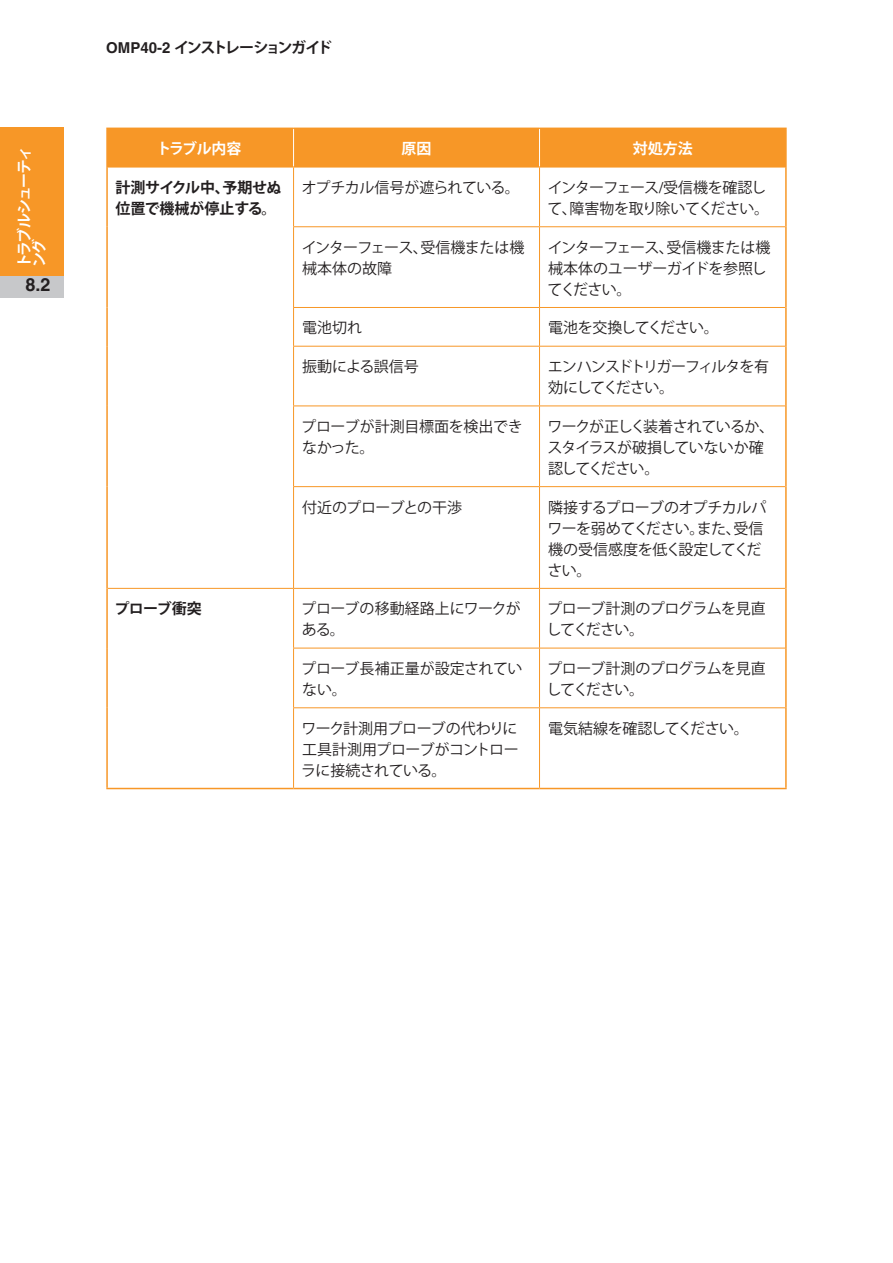
<style>
.page{position:relative;width:893px;height:1263px;background:#fff}
.page>*{position:absolute;margin:0;border:0;box-sizing:border-box;transform-origin:0 0}
.t1{font:700 18px "Helvetica LT Pro";color:#231f20}
.Table_Text_10pt{font:15px/21px "Koz Go Std";letter-spacing:-.03em;color:#231f20}
.Table_Text_10pt-2{font:15px/21px "Koz Go Std";letter-spacing:-.05em;color:#231f20}
.Table_Text_10pt-3{font:15px/21px "Koz Go Std";color:#231f20}
.Table_Text_10pt-4{font:15px/21px "Koz Go Std";letter-spacing:-.065em;color:#231f20}
.Table_Text_10pt_Bold{font:700 15px/21px "Koz Go Std";letter-spacing:-.015em;color:#231f20}
.Table_Text_10pt_Bold-2{font:700 15px "Koz Go Std";letter-spacing:-.14em;color:#231f20}
.Table_Header_Bold_ce{font:700 15px "Koz Go Std";letter-spacing:-.055em;color:#fff}
.Table_Header_Bold_ce-2{font:700 15px/15px "Koz Go Std";letter-spacing:-.13em;color:#fff}
.Table_Text_10pt_Bold-3{font:700 15px "Koz Go Std";letter-spacing:-.05em;color:#231f20}
.s1{font-family:"Helvetica LT Pro"}
</style>
<div class="page">
<div style="left:0;top:128px;width:64px;height:148px;background:#f79727"></div>
<div style="left:0;top:276px;width:64px;height:22px;background:#c7c8ca"></div>
<div style="left:108px;top:129px;width:677px;height:38px;background:#f79727"></div>
<hr style="left:106px;top:788px;width:188px;height:1px;background:#f79727">
<hr style="left:106px;top:129px;width:2px;height:38px;background:#f79727">
<hr style="left:106px;top:128px;width:188px;height:1px;background:#f79727">
<hr style="left:294px;top:128px;width:245px;height:1px;background:#f79727">
<hr style="left:539px;top:128px;width:248px;height:1px;background:#f79727">
<hr style="left:785px;top:129px;width:2px;height:38px;background:#f79727">
<hr style="left:106px;top:167px;width:2px;height:60px;background:#f79727">
<hr style="left:106px;top:227px;width:2px;height:80px;background:#f79727">
<hr style="left:106px;top:307px;width:2px;height:39px;background:#f79727">
<hr style="left:106px;top:346px;width:2px;height:60px;background:#f79727">
<hr style="left:106px;top:406px;width:2px;height:81px;background:#f79727">
<hr style="left:106px;top:487px;width:2px;height:101px;background:#f79727">
<hr style="left:106px;top:588px;width:2px;height:60px;background:#f79727">
<hr style="left:106px;top:648px;width:2px;height:60px;background:#f79727">
<hr style="left:106px;top:708px;width:2px;height:80px;background:#f79727">
<hr style="left:785px;top:167px;width:2px;height:60px;background:#f79727">
<hr style="left:785px;top:227px;width:2px;height:80px;background:#f79727">
<hr style="left:785px;top:307px;width:2px;height:39px;background:#f79727">
<hr style="left:785px;top:346px;width:2px;height:60px;background:#f79727">
<hr style="left:785px;top:406px;width:2px;height:81px;background:#f79727">
<hr style="left:785px;top:487px;width:2px;height:101px;background:#f79727">
<hr style="left:785px;top:588px;width:2px;height:60px;background:#f79727">
<hr style="left:785px;top:648px;width:2px;height:60px;background:#f79727">
<hr style="left:785px;top:708px;width:2px;height:80px;background:#f79727">
<hr style="left:293px;top:129px;width:1px;height:38px;background:#fff">
<hr style="left:539px;top:129px;width:1px;height:38px;background:#fff">
<hr style="left:108px;top:167px;width:186px;height:1px;background:#f79727">
<hr style="left:294px;top:167px;width:245px;height:1px;background:#f79727">
<hr style="left:293px;top:167px;width:1px;height:59px;background:#f79727">
<hr style="left:539px;top:167px;width:246px;height:1px;background:#f79727">
<hr style="left:539px;top:167px;width:1px;height:59px;background:#f79727">
<hr style="left:293px;top:226px;width:246px;height:1px;background:#f79727">
<hr style="left:293px;top:227px;width:1px;height:80px;background:#f79727">
<hr style="left:539px;top:226px;width:246px;height:1px;background:#f79727">
<hr style="left:539px;top:227px;width:1px;height:80px;background:#f79727">
<hr style="left:293px;top:307px;width:246px;height:1px;background:#f79727">
<hr style="left:293px;top:308px;width:1px;height:38px;background:#f79727">
<hr style="left:539px;top:307px;width:246px;height:1px;background:#f79727">
<hr style="left:539px;top:308px;width:1px;height:38px;background:#f79727">
<hr style="left:293px;top:346px;width:246px;height:1px;background:#f79727">
<hr style="left:293px;top:347px;width:1px;height:58px;background:#f79727">
<hr style="left:539px;top:346px;width:246px;height:1px;background:#f79727">
<hr style="left:539px;top:347px;width:1px;height:58px;background:#f79727">
<hr style="left:293px;top:405px;width:246px;height:1px;background:#f79727">
<hr style="left:293px;top:406px;width:1px;height:80px;background:#f79727">
<hr style="left:539px;top:405px;width:246px;height:1px;background:#f79727">
<hr style="left:539px;top:406px;width:1px;height:80px;background:#f79727">
<hr style="left:293px;top:486px;width:246px;height:1px;background:#f79727">
<hr style="left:293px;top:487px;width:1px;height:101px;background:#f79727">
<hr style="left:539px;top:486px;width:246px;height:1px;background:#f79727">
<hr style="left:539px;top:487px;width:1px;height:101px;background:#f79727">
<hr style="left:108px;top:588px;width:186px;height:1px;background:#f79727">
<hr style="left:294px;top:588px;width:245px;height:1px;background:#f79727">
<hr style="left:293px;top:589px;width:1px;height:59px;background:#f79727">
<hr style="left:539px;top:588px;width:246px;height:1px;background:#f79727">
<hr style="left:539px;top:589px;width:1px;height:59px;background:#f79727">
<hr style="left:293px;top:648px;width:246px;height:1px;background:#f79727">
<hr style="left:293px;top:648px;width:1px;height:59px;background:#f79727">
<hr style="left:539px;top:648px;width:246px;height:1px;background:#f79727">
<hr style="left:539px;top:648px;width:1px;height:59px;background:#f79727">
<hr style="left:293px;top:708px;width:1px;height:80px;background:#f79727">
<hr style="left:539px;top:708px;width:1px;height:80px;background:#f79727">
<hr style="left:293px;top:707px;width:246px;height:1px;background:#f79727">
<hr style="left:539px;top:707px;width:246px;height:1px;background:#f79727">
<hr style="left:294px;top:788px;width:245px;height:1px;background:#f79727">
<hr style="left:539px;top:788px;width:248px;height:1px;background:#f79727">
<p class="Table_Header_Bold_ce-2" style="left:18px;top:268px;width:123px;rotate:-90deg">トラブルシューティング</p>
<p class="t1" style="left:26px;top:274px;width:27px">8.2</p>
<p class="Table_Text_10pt_Bold-2" style="left:106px;top:38px;width:227px"><span class="s1">OMP40-2</span> インストレーションガイド</p>
<p class="Table_Header_Bold_ce" style="left:157px;top:139px;width:86px">トラブル内容</p>
<p class="Table_Header_Bold_ce" style="left:402px;top:139px;width:31px">原因</p>
<p class="Table_Header_Bold_ce" style="left:633px;top:139px;width:61px">対処方法</p>
<p class="Table_Text_10pt_Bold" style="left:116px;top:178px;width:168px">計測サイクル中、予期せぬ位置で機械が停止する。</p>
<p class="Table_Text_10pt" style="left:302px;top:178px;width:219px">オプチカル信号が遮られている。</p>
<p class="Table_Text_10pt-2" style="left:548px;top:178px;width:223px">インターフェース<span class="s1">/</span>受信機を確認して、障害物を取り除いてください。</p>
<p class="Table_Text_10pt" style="left:302px;top:237px;width:224px">インターフェース、受信機または機械本体の故障</p>
<p class="Table_Text_10pt" style="left:548px;top:237px;width:224px">インターフェース、受信機または機械本体のユーザーガイドを参照してください。</p>
<p class="Table_Text_10pt" style="left:302px;top:318px;width:61px">電池切れ</p>
<p class="Table_Text_10pt" style="left:548px;top:318px;width:172px">電池を交換してください。</p>
<p class="Table_Text_10pt-3" style="left:302px;top:357px;width:118px">振動による誤信号</p>
<p class="Table_Text_10pt-4" style="left:548px;top:357px;width:223px">エンハンスドトリガーフィルタを有効にしてください。</p>
<p class="Table_Text_10pt" style="left:301px;top:416px;width:223px">プローブが計測目標面を検出できなかった。</p>
<p class="Table_Text_10pt-2" style="left:547px;top:416px;width:228px">ワークが正しく装着されているか、スタイラスが破損していないか確認してください。</p>
<p class="Table_Text_10pt" style="left:302px;top:497px;width:162px">付近のプローブとの干渉</p>
<p class="Table_Text_10pt" style="left:547px;top:497px;width:221px">隣接するプローブのオプチカルパワーを弱めてください。また、受信機の受信感度を低く設定してください。</p>
<p class="Table_Text_10pt_Bold-3" style="left:115px;top:599px;width:89px">プローブ衝突</p>
<p class="Table_Text_10pt" style="left:301px;top:599px;width:221px">プローブの移動経路上にワークがある。</p>
<p class="Table_Text_10pt" style="left:546px;top:599px;width:221px">プローブ計測のプログラムを見直してください。</p>
<p class="Table_Text_10pt-3" style="left:301px;top:659px;width:223px">プローブ長補正量が設定されていない。</p>
<p class="Table_Text_10pt" style="left:546px;top:659px;width:221px">プローブ計測のプログラムを見直してください。</p>
<p class="Table_Text_10pt" style="left:301px;top:718px;width:219px;text-align:justify">ワーク計測用プローブの代わりに工具計測用プローブがコントローラに接続されている。</p>
<p class="Table_Text_10pt" style="left:548px;top:718px;width:202px">電気結線を確認してください。</p>
</div>
